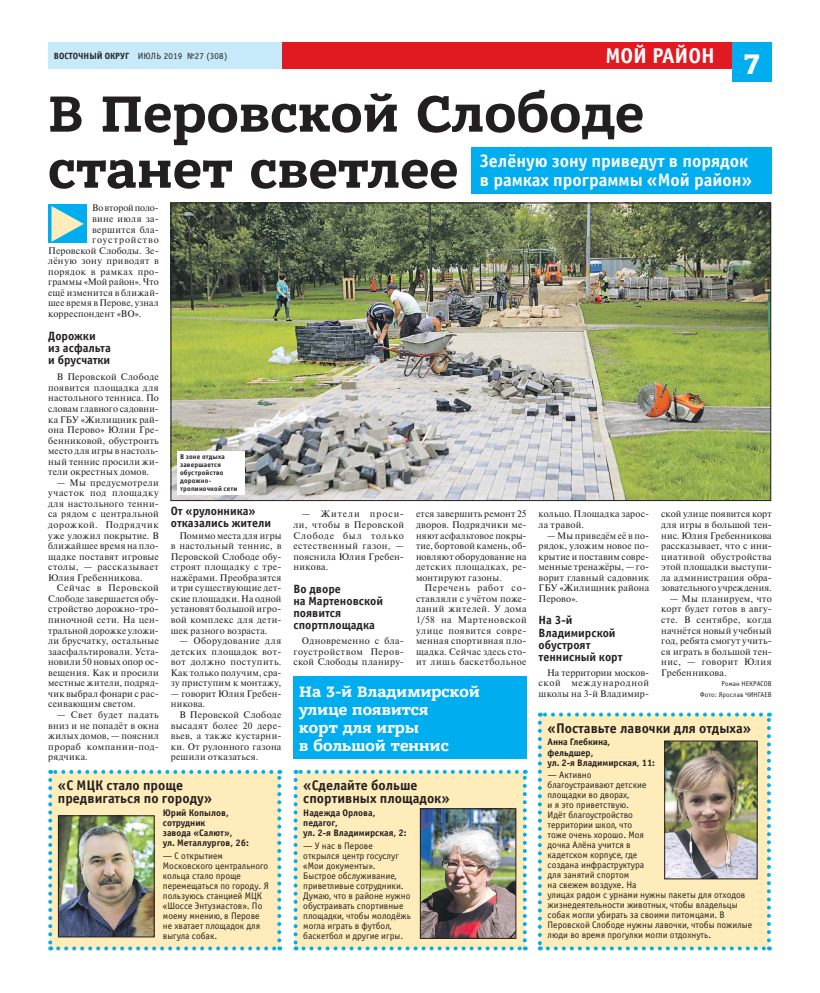
<style>
.page{position:relative;width:820px;height:993px;background:#fff}
.page>*{position:absolute;margin:0;border:0;box-sizing:border-box;transform-origin:0 0}
.t1{font:700 54px/56px "Bandera Pro";letter-spacing:.01em;color:#231f20}
.t2{font:700 30px "Bandera Pro";color:#fff}
.t3{font:700 21.5px "Officina Sans C";color:#fff}
.t4{font:700 18px/19px "Officina Sans C";color:#fff}
.t5{font:700 16px/18px "Bandera Pro";letter-spacing:.01em;color:#fff}
.t6{font:700 14px/13px "Officina Sans C";color:#231f20}
.t7{font:700 12px/12px "Officina Sans C";color:#231f20}
.t8{font:9.5px/10.5px "Newton C";letter-spacing:.03em;color:#231f20;text-align:justify}
.t9{font:9.5px/10px "Officina Sans C";color:#231f20}
.t10{font:700 9.5px/10px "Officina Sans C";color:#231f20}
.t11{font:9.5px "Newton C";letter-spacing:.01em;color:#231f20}
.t12{font:9.5px "Newton C";color:#231f20}
.t13{font:9.5px "Newton C";letter-spacing:.1em;color:#231f20}
.t14{font:9px "Officina Sans C";letter-spacing:.02em;color:#231f20}
.t15{font:700 7px/8px "Officina Sans C";letter-spacing:.025em;color:#231f20}
.t16{font:7px/10.5px "Officina Sans C";letter-spacing:.015em;color:#231f20;text-align:right}
.s1{font-weight:700}
</style>
<div class="page">
<div style="left:279px;top:42px;width:453px;height:27px;background:#e11a22"></div>
<div style="left:731px;top:42px;width:40px;height:40px;background:#00aeef"></div>
<div style="left:48px;top:42px;width:233px;height:27px;background:#c7eafb"></div>
<div style="left:48px;top:205px;width:38px;height:38px;background:#00aeef"></div>
<svg style="left:51px;top:206px;width:33px;height:36px"></svg>
<div style="left:471px;top:147px;width:300px;height:46px;background:#00aeef"></div>
<div style="left:293px;top:676px;width:233px;height:82px;background:#00aeef"></div>
<img style="left:173px;top:205px;width:595px;height:293px">
<div style="left:171px;top:203px;width:599px;height:297px;border:1px solid #231f20"></div>
<div style="left:50px;top:771px;width:229px;height:177px;background:#ffecbb"></div>
<svg style="left:48px;top:779px;width:4px;height:171px"></svg>
<svg style="left:58px;top:946px;width:222px;height:4px"></svg>
<svg style="left:277px;top:769px;width:4px;height:171px"></svg>
<svg style="left:50px;top:769px;width:221px;height:4px"></svg>
<img style="left:60px;top:817px;width:92px;height:117px">
<div style="left:58px;top:815px;width:96px;height:121px;border:1px solid #231f20"></div>
<div style="left:539px;top:714px;width:229px;height:234px;background:#ffecbb"></div>
<svg style="left:537px;top:722px;width:4px;height:228px"></svg>
<svg style="left:547px;top:946px;width:222px;height:4px"></svg>
<svg style="left:766px;top:712px;width:4px;height:228px"></svg>
<svg style="left:539px;top:712px;width:221px;height:4px"></svg>
<img style="left:666px;top:742px;width:89px;height:134px">
<div style="left:664px;top:740px;width:93px;height:138px;border:1px solid #231f20"></div>
<div style="left:295px;top:771px;width:229px;height:177px;background:#ffecbb"></div>
<svg style="left:293px;top:779px;width:4px;height:171px"></svg>
<svg style="left:303px;top:946px;width:222px;height:4px"></svg>
<svg style="left:522px;top:769px;width:4px;height:171px"></svg>
<svg style="left:295px;top:769px;width:221px;height:4px"></svg>
<img style="left:422px;top:810px;width:92px;height:126px">
<div style="left:420px;top:808px;width:96px;height:130px;border:1px solid #231f20"></div>
<div style="left:177px;top:451px;width:68px;height:43px;background:#fff"></div>
<p class="t14" style="left:54px;top:53px;width:175px"><span class="s1">ВОСТОЧНЫЙ ОКРУГ</span> ИЮЛЬ 2019 №27 (308)</p>
<h3 class="t3" style="left:605px;top:45px;width:111px">МОЙ РАЙОН</h3>
<h2 class="t2" style="left:743px;top:46px;width:17px">7</h2>
<h1 class="t1" style="left:48px;top:85px;width:596px">В Перовской Слободе станет светлее</h1>
<h3 class="t4" style="left:479px;top:152px;width:274px">Зелёную зону приведут в порядок в рамках программы «Мой район»</h3>
<p class="t12" style="left:92px;top:202px;width:68px">Во второй поло-</p>
<p class="t8" style="left:92px;top:213px;width:68px">вине июля за-</p>
<p class="t8" style="left:92px;top:224px;width:68px">вершится бла-</p>
<p class="t13" style="left:92px;top:234px;width:68px">гоустройство</p>
<p class="t8" style="left:48px;top:245px;width:112px">Перовской Слободы. Зе-</p>
<p class="t8" style="left:48px;top:255px;width:112px">лёную зону приводят в</p>
<p class="t8" style="left:48px;top:266px;width:112px">порядок в рамках про-</p>
<p class="t11" style="left:48px;top:276px;width:112px">граммы «Мой район». Что</p>
<p class="t8" style="left:48px;top:287px;width:112px">ещё изменится в ближай-</p>
<p class="t8" style="left:48px;top:298px;width:112px">шее время в Перове, узнал</p>
<p class="t11" style="left:48px;top:308px;width:94px">корреспондент «ВО».</p>
<p class="t7" style="left:48px;top:330px;width:64px">Дорожки<br>из асфальта и брусчатки</p>
<p class="t8" style="left:48px;top:371px;width:112px;text-indent:9px">В Перовской Слободе появится площадка для настольного тенниса. По словам главного садовни&shy;ка ГБУ «Жилищник рай&shy;она Перово» Юлии Гре&shy;бенниковой, обустроить место для игры в настоль&shy;ный теннис просили жи&shy;тели окрестных домов.</p>
<p class="t8" style="left:48px;top:477px;width:112px;text-indent:9px">— Мы предусмотрели участок под площадку для настольного тенни&shy;са рядом с центральной дорожкой. Подрядчик уже уложил покрытие. В ближайшее время на пло&shy;щадке поставят игровые столы, — рассказывает Юлия Гребенникова.</p>
<p class="t8" style="left:48px;top:582px;width:112px;text-indent:9px">Сейчас в Перовской Слободе завершается обу&shy;стройство дорожно-тро&shy;пиночной сети. На цен&shy;тральной дорожке уложи&shy;ли брусчатку, остальные заасфальтировали. Уста&shy;новили 50 новых опор ос&shy;вещения. Как и просили местные жители, подряд&shy;чик выбрал фонари с рас&shy;сеивающим светом.</p>
<p class="t8" style="left:48px;top:709px;width:112px;text-indent:9px">— Свет будет падать вниз и не попадёт в окна жилых домов, — пояснил прораб компании-под&shy;рядчика.</p>
<p class="t15" style="left:180px;top:453px;width:59px">В зоне отдыха завершается обустройство дорожно&shy;тропиночной сети</p>
<p class="t7" style="left:171px;top:505px;width:102px">От «рулонника» отказались жители</p>
<p class="t8" style="left:171px;top:530px;width:112px;text-indent:9px">Помимо места для игры в настольный теннис, в Перовской Слободе обу&shy;строят площадку с тре&shy;нажёрами. Преобразятся и три существующие дет&shy;ские площадки. На одной установят большой игро&shy;вой комплекс для дети&shy;шек разного возраста.</p>
<p class="t8" style="left:171px;top:635px;width:112px;text-indent:9px">— Оборудование для детских площадок вот&shy;вот должно поступить.<br>Как только получим, сра&shy;зу приступим к монтажу,</p>
<p class="t8" style="left:171px;top:688px;width:112px">— говорит Юлия Гребен&shy;никова.</p>
<p class="t8" style="left:171px;top:709px;width:112px;text-indent:9px">В Перовской Слободе высадят более 20 дере&shy;вьев, а также кустарни&shy;ки. От рулонного газона решили отказаться.</p>
<h3 class="t6" style="left:58px;top:779px;width:156px">«С МЦК стало проще предвигаться по городу»</h3>
<p class="t10" style="left:163px;top:807px;width:87px">Юрий Копылов, сотрудник<br>завода «Салют»,<br>ул. Металлургов, 26:</p>
<p class="t9" style="left:163px;top:851px;width:107px">— С открытием<br>Московского центрального кольца стало проще перемещаться по городу. Я пользуюсь станцией МЦК «Шоссе Энтузиастов». По моему мнению, в Перове не хватает площадок для выгула собак.</p>
<p class="t8" style="left:293px;top:509px;width:112px;text-indent:9px">— Жители проси&shy;ли, чтобы в Перовской Слободе был только естественный газон, — пояснила Юлия Гребен&shy;никова.</p>
<p class="t7" style="left:293px;top:583px;width:91px">Во дворе<br>на Мартеновской появится спортплощадка</p>
<p class="t8" style="left:293px;top:635px;width:112px;text-indent:9px">Одновременно с бла&shy;гоустройством Перов&shy;ской Слободы планиру-</p>
<p class="t8" style="left:416px;top:509px;width:112px">ется завершить ремонт 25 дворов. Подрядчики ме&shy;няют асфальтовое покры&shy;тие, бортовой камень, об&shy;новляют оборудование на детских площадках, ре&shy;монтируют газоны.</p>
<p class="t8" style="left:416px;top:582px;width:112px;text-indent:9px">Перечень работ со&shy;ставляли с учётом поже&shy;ланий жителей. У дома 1/58 на Мартеновской улице появится совре&shy;менная спортивная пло&shy;щадка. Сейчас здесь сто&shy;ит лишь баскетбольное</p>
<h3 class="t5" style="left:299px;top:682px;width:182px">На 3-й Владимирской улице появится<br>корт для игры<br>в большой теннис</h3>
<h3 class="t6" style="left:303px;top:779px;width:148px">«Сделайте больше спортивных площадок»</h3>
<p class="t10" style="left:303px;top:807px;width:105px">Надежда Орлова, педагог,<br>ул. 2-я Владимирская, 2:</p>
<p class="t9" style="left:303px;top:841px;width:109px">— У нас в Перове открылся центр госуслуг «Мои документы».<br>Быстрое обслуживание, приветливые сотрудники.<br>Думаю, что в районе нужно обустраивать спортивные площадки, чтобы молодёжь могла играть в футбол, баскетбол и другие игры.</p>
<p class="t8" style="left:538px;top:509px;width:112px">кольцо. Площадка зарос&shy;ла травой.</p>
<p class="t8" style="left:538px;top:530px;width:112px;text-indent:9px">— Мы приведём её в по&shy;рядок, уложим новое по&shy;крытие и поставим совре&shy;менные тренажёры, — го&shy;ворит главный садовник ГБУ «Жилищник района Перово».</p>
<p class="t7" style="left:538px;top:614px;width:85px">На 3-й<br>Владимирской обустроят теннисный корт</p>
<p class="t8" style="left:538px;top:667px;width:112px;text-indent:9px">На территории москов&shy;ской международной школы на 3-й Владимир-</p>
<p class="t8" style="left:661px;top:509px;width:112px">ской улице появится корт для игры в большой тен&shy;нис. Юлия Гребенникова рассказывает, что с ини&shy;циативой обустройства этой площадки выступи&shy;ла администрация обра&shy;зовательного учреждения.</p>
<p class="t8" style="left:661px;top:593px;width:112px;text-indent:9px">— Мы планируем, что корт будет готов в авгу&shy;сте. В сентябре, когда начнётся новый учебный год, ребята смогут учить&shy;ся играть в большой тен&shy;нис, — говорит Юлия Гребенникова.</p>
<p class="t16" style="left:699px;top:679px;width:73px">Роман НЕКРАСОВ<br>Фото: Ярослав ЧИНГАЕВ</p>
<h3 class="t6" style="left:547px;top:721px;width:205px">«Поставьте лавочки для отдыха»</h3>
<p class="t10" style="left:547px;top:737px;width:109px">Анна Глебкина, фельдшер,<br>ул. 2-я Владимирская, 11:</p>
<p class="t9" style="left:547px;top:771px;width:206px">— Активно<br>благоустраивают детские<br>площадки во дворах,<br>и я это приветствую.<br>Идёт благоустройство<br>территории школ, что<br>тоже очень хорошо. Моя<br>дочка Алёна учится в<br>кадетском корпусе, где<br>создана инфраструктура<br>для занятий спортом<br>на свежем воздухе. На<br>улицах рядом с урнами нужны пакеты для отходов жизнедеятельности животных, чтобы владельцы собак могли убирать за своими питомцами. В<br>Перовской Слободе нужны лавочки, чтобы пожилые люди во время прогулки могли отдохнуть.</p>
</div>
